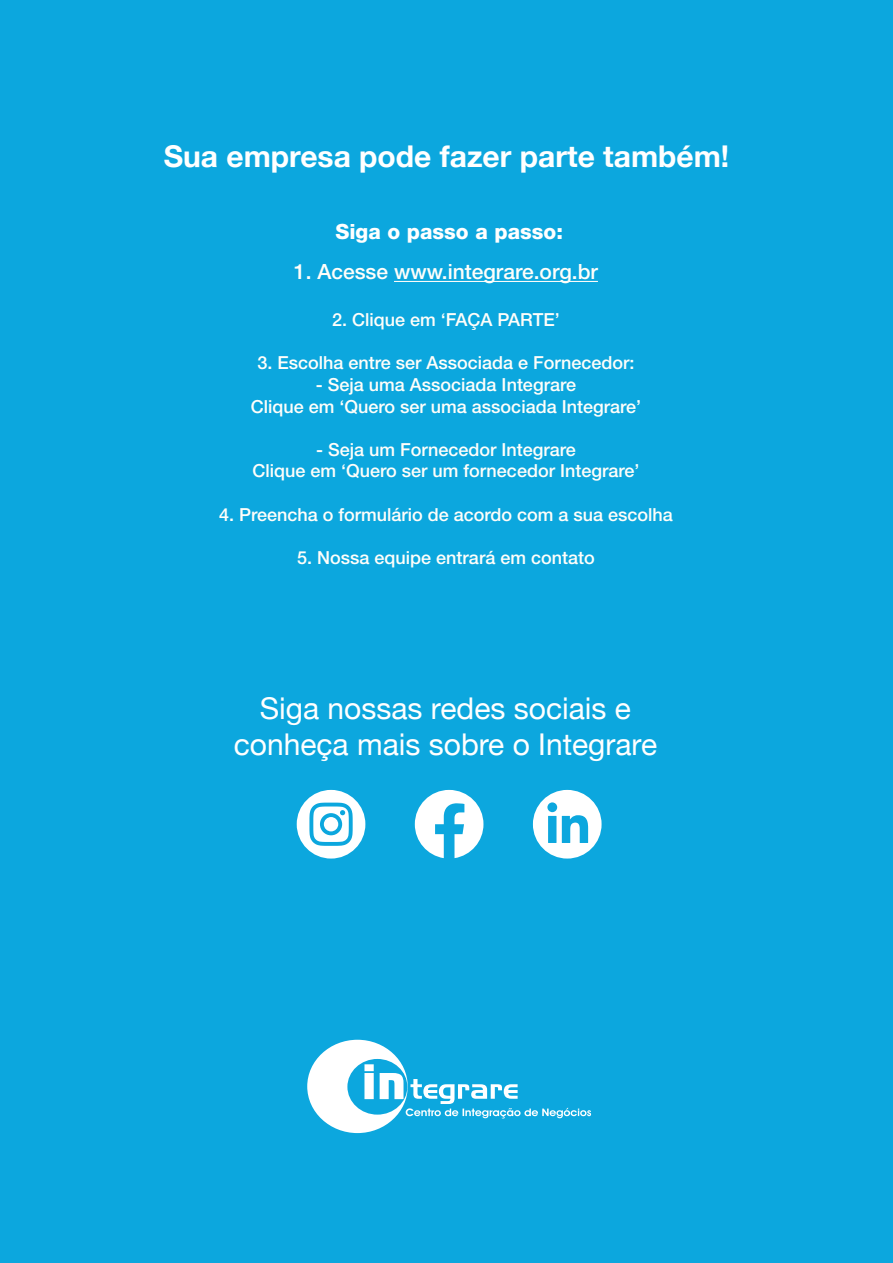
<style>
.page{position:relative;width:893px;height:1263px;background:#0ca7de}
.page>*{position:absolute;margin:0;border:0;box-sizing:border-box;transform-origin:0 0}
.t1{font:30px/36px "Helvetica Neue";color:#fff;text-align:center}
.t2{font:700 30px "Helvetica Neue";color:#fff}
.t3{font:500 21px "Helvetica Neue LT Std";color:#fffefa}
.t4{font:800 21px "Helvetica Neue LT Std";color:#fff}
.t5{font:500 18px/21.6px "Helvetica Neue LT Std";color:#fffefa;text-align:center}
</style>
<div class="page">
<hr style="left:394px;top:281px;width:204px;height:1px;background:#fffefa">
<svg style="left:307px;top:1040px;width:284px;height:93px"></svg>
<svg style="left:297px;top:790px;width:68px;height:68px"></svg>
<svg style="left:415px;top:790px;width:68px;height:68px"></svg>
<svg style="left:533px;top:790px;width:69px;height:68px"></svg>
<h1 class="t2" style="left:164px;top:138px;width:567px">Sua empresa pode fazer parte também!</h1>
<p class="t4" style="left:335px;top:219px;width:229px">Siga o passo a passo:</p>
<p class="t3" style="left:294px;top:259px;width:305px">1. Acesse www.integrare.org.br</p>
<p class="t5" style="left:332px;top:309px;width:229px">2. Clique em ‘FAÇA PARTE’</p>
<p class="t5" style="left:257px;top:352px;width:379px">3. Escolha entre ser Associada e Fornecedor:</p>
<p class="t5" style="left:251px;top:374px;width:392px">- Seja uma Associada Integrare<br>Clique em ‘Quero ser uma associada Integrare’</p>
<p class="t5" style="left:253px;top:438px;width:388px">- Seja um Fornecedor Integrare<br>Clique em ‘Quero ser um fornecedor Integrare’</p>
<p class="t5" style="left:219px;top:503px;width:455px">4. Preencha o formulário de acordo com a sua escolha</p>
<p class="t5" style="left:297px;top:546px;width:299px">5. Nossa equipe entrará em contato</p>
<h1 class="t1" style="left:234px;top:689px;width:425px">Siga nossas redes sociais e conheça mais sobre o Integrare</h1>
</div>
